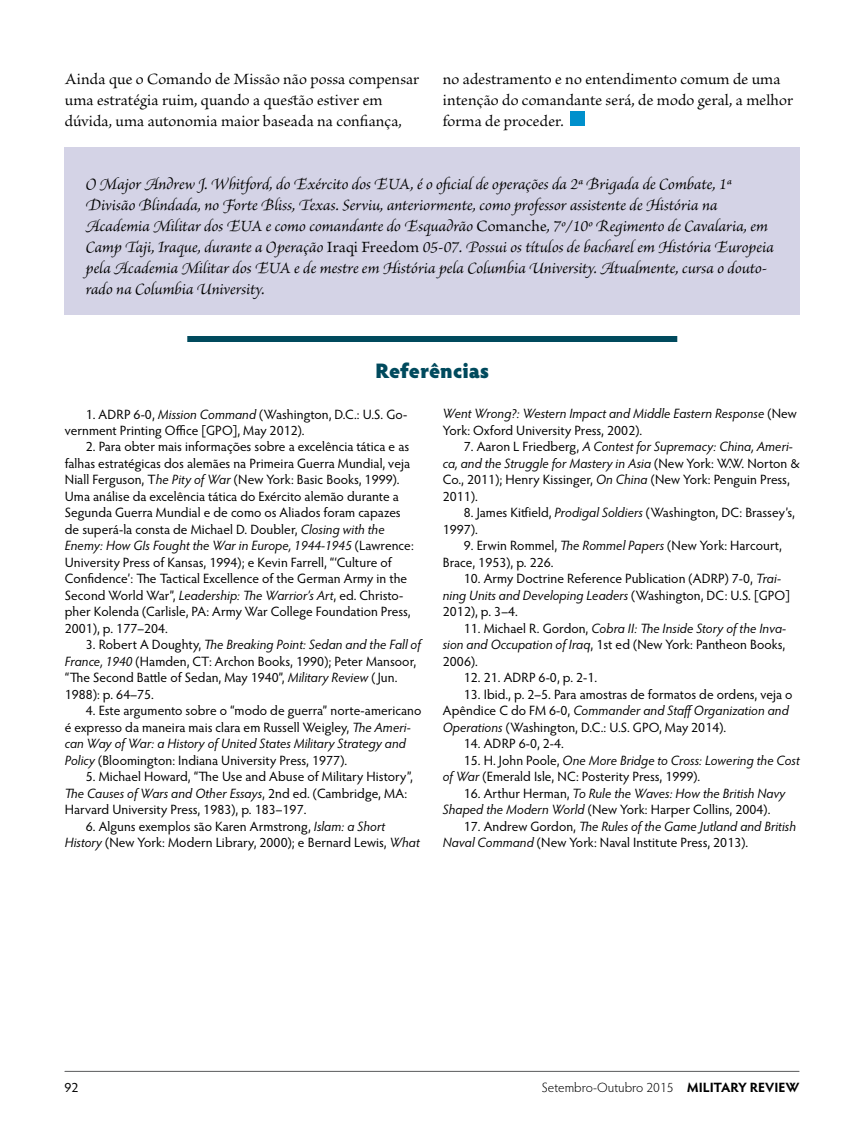
<style>
.page{position:relative;width:864px;height:1134px;background:#fff}
.page>*{position:absolute;margin:0;border:0;box-sizing:border-box;transform-origin:0 0}
.t1{font:900 21px "Hypatia Sans Pro";letter-spacing:-.01em;color:#004a5d}
.t2{font:italic 16.5px/21px "Brioso Pro";color:#000}
.t3{font:16.5px/21px "Brioso Pro";letter-spacing:.005em;color:#000}
.t4{font:13.5px/16.5px "Hypatia Sans Pro";letter-spacing:.005em;color:#000}
.t5{font:italic 13.5px/16.5px "Hypatia Sans Pro";letter-spacing:.005em;color:#000}
.t6{font:300 13.5px "Hypatia Sans Pro";color:#000}
.s1{font-style:normal}
.s2{font-style:italic}
.s3{font-weight:700}
</style>
<div class="page">
<hr style="left:65px;top:1071px;width:734px;height:1px;background:#58595b">
<div style="left:570px;top:111px;width:15px;height:15px;background:#0090cc"></div>
<div style="left:65px;top:147px;width:735px;height:168px;background:#d4d3e6"></div>
<div style="left:187px;top:336px;width:490px;height:6px;background:#004a5d"></div>
<p class="t3" style="left:65px;top:69px;width:356px">Ainda que o Comando de Missão não possa compensar uma estratégia ruim, quando a questão estiver em dúvida, uma autonomia maior baseada na confiança,</p>
<p class="t3" style="left:443px;top:69px;width:352px">no adestramento e no entendimento comum de uma intenção do comandante será, de modo geral, a melhor forma de proceder.</p>
<p class="t2" style="left:86px;top:173px;width:690px">O Major Andrew J. Whitford, do Exército dos EUA, é o oficial de operações da 2a Brigada de Combate, 1a Divisão Blindada, no Forte Bliss, Texas. Serviu, anteriormente, como professor assistente de História na Academia Militar dos EUA e como comandante do Esquadrão <span class="s1">Comanche</span>, 7o/10o Regimento de Cavalaria, em Camp Taji, Iraque, durante a Operação <span class="s1">Iraqi Freedom</span> 05-07. Possui os títulos de bacharel em História Europeia pela Academia Militar dos EUA e de mestre em História pela Columbia University. Atualmente, cursa o douto&shy;rado na Columbia University.</p>
<h1 class="t1" style="left:375px;top:355px;width:116px">Referências</h1>
<p class="t4" style="left:65px;top:405px;width:344px;text-indent:21px">1. ADRP 6-0, <span class="s2">Mission Command</span> (Washington, D.C.: U.S. Go&shy;vernment Printing Office [GPO], May 2012).</p>
<p class="t4" style="left:65px;top:438px;width:350px;text-indent:21px">2. Para obter mais informações sobre a excelência tática e as falhas estratégicas dos alemães na Primeira Guerra Mundial, veja Niall Ferguson, T<span class="s2">he Pity of War</span> (New York: Basic Books, 1999).<br>Uma análise da excelência tática do Exército alemão durante a Segunda Guerra Mundial e de como os Aliados foram capazes de superá-la consta de Michael D. Doubler, <span class="s2">Closing with the Enemy: How GIs Fought the War in Europe, 1944-1945</span> (Lawrence:<br>University Press of Kansas, 1994); e Kevin Farrell, “‘Culture of Confidence’: The Tactical Excellence of the German Army in the Second World War”, <span class="s2">Leadership: The Warrior’s Art</span>, ed. Christo&shy;pher Kolenda (Carlisle, PA: Army War College Foundation Press, 2001), p. 177–204.</p>
<p class="t4" style="left:65px;top:636px;width:358px;text-indent:21px">3. Robert A Doughty, <span class="s2">The Breaking Point: Sedan and the Fall of France, 1940</span> (Hamden, CT: Archon Books, 1990); Peter Mansoor, “The Second Battle of Sedan, May 1940”, <span class="s2">Military Review</span> ( Jun.<br>1988): p. 64–75.</p>
<p class="t4" style="left:65px;top:702px;width:358px;text-indent:21px">4. Este argumento sobre o “modo de guerra” norte-americano é expresso da maneira mais clara em Russell Weigley, <span class="s2">The Ameri&shy;can Way of War: a History of United States Military Strategy and Policy</span> (Bloomington: Indiana University Press, 1977).</p>
<p class="t4" style="left:65px;top:768px;width:349px;text-indent:21px">5. Michael Howard, “The Use and Abuse of Military History”,<br><span class="s2">The Causes of Wars and Other Essays</span>, 2nd ed. (Cambridge, MA:<br>Harvard University Press, 1983), p. 183–197.</p>
<p class="t4" style="left:65px;top:818px;width:356px;text-indent:21px">6. Alguns exemplos são Karen Armstrong, <span class="s2">Islam: a Short<br>History</span> (New York: Modern Library, 2000); e Bernard Lewis, <span class="s2">What</span></p>
<p class="t5" style="left:443px;top:405px;width:356px">Went Wrong?: Western Impact and Middle Eastern Response <span class="s1">(New<br>York: Oxford University Press, 2002).</span></p>
<p class="t4" style="left:443px;top:438px;width:359px;text-indent:21px">7. Aaron L Friedberg, <span class="s2">A Contest for Supremacy: China, Ameri&shy;ca, and the Struggle for Mastery in Asia</span> (New York: W.W. Norton &amp; Co., 2011); Henry Kissinger, <span class="s2">On China</span> (New York: Penguin Press, 2011).</p>
<p class="t4" style="left:443px;top:504px;width:354px;text-indent:21px">8. James Kitfield, <span class="s2">Prodigal Soldiers</span> (Washington, DC: Brassey’s,<br>1997).</p>
<p class="t4" style="left:443px;top:537px;width:341px;text-indent:21px">9. Erwin Rommel, <span class="s2">The Rommel Papers</span> (New York: Harcourt,<br>Brace, 1953), p. 226.</p>
<p class="t4" style="left:443px;top:570px;width:349px;text-indent:21px">10. Army Doctrine Reference Publication (ADRP) 7-0, <span class="s2">Trai&shy;ning Units and Developing Leaders</span> (Washington, DC: U.S. [GPO]<br>2012), p. 3–4.</p>
<p class="t5" style="left:443px;top:620px;width:345px;text-align:justify;text-indent:21px"><span class="s1">11. Michael R. Gordon,</span> Cobra II: The Inside Story of the Inva&shy;sion and Occupation of Iraq<span class="s1">, 1st ed (New York: Pantheon Books, 2006).</span></p>
<p class="t4" style="left:464px;top:669px;width:135px">12. 21. ADRP 6-0, p. 2-1.</p>
<p class="t4" style="left:443px;top:686px;width:351px;text-indent:21px">13. Ibid., p. 2–5. Para amostras de formatos de ordens, veja o<br>Apêndice C do FM 6-0, <span class="s2">Commander and Staff Organization and<br>Operations</span> (Washington, D.C.: U.S. GPO, May 2014).</p>
<p class="t4" style="left:464px;top:735px;width:102px">14. ADRP 6-0, 2-4.</p>
<p class="t4" style="left:443px;top:752px;width:358px;text-indent:21px">15. H. John Poole, <span class="s2">One More Bridge to Cross: Lowering the Cost of War</span> (Emerald Isle, NC: Posterity Press, 1999).</p>
<p class="t5" style="left:443px;top:785px;width:344px;text-indent:21px"><span class="s1">16. Arthur Herman,</span> To Rule the Waves: How the British Navy<br>Shaped the Modern World <span class="s1">(New York: Harper Collins, 2004).</span></p>
<p class="t4" style="left:443px;top:818px;width:355px;text-indent:21px">17. Andrew Gordon, <span class="s2">The Rules of the Game Jutland and British<br>Naval Command</span> (New York: Naval Institute Press, 2013).</p>
<p class="t4" style="left:64px;top:1079px;width:15px">92</p>
<p class="t6" style="left:542px;top:1079px;width:259px">Setembro-Outubro 2015 <span class="s3">MILITARY REVIEW</span></p>
</div>
